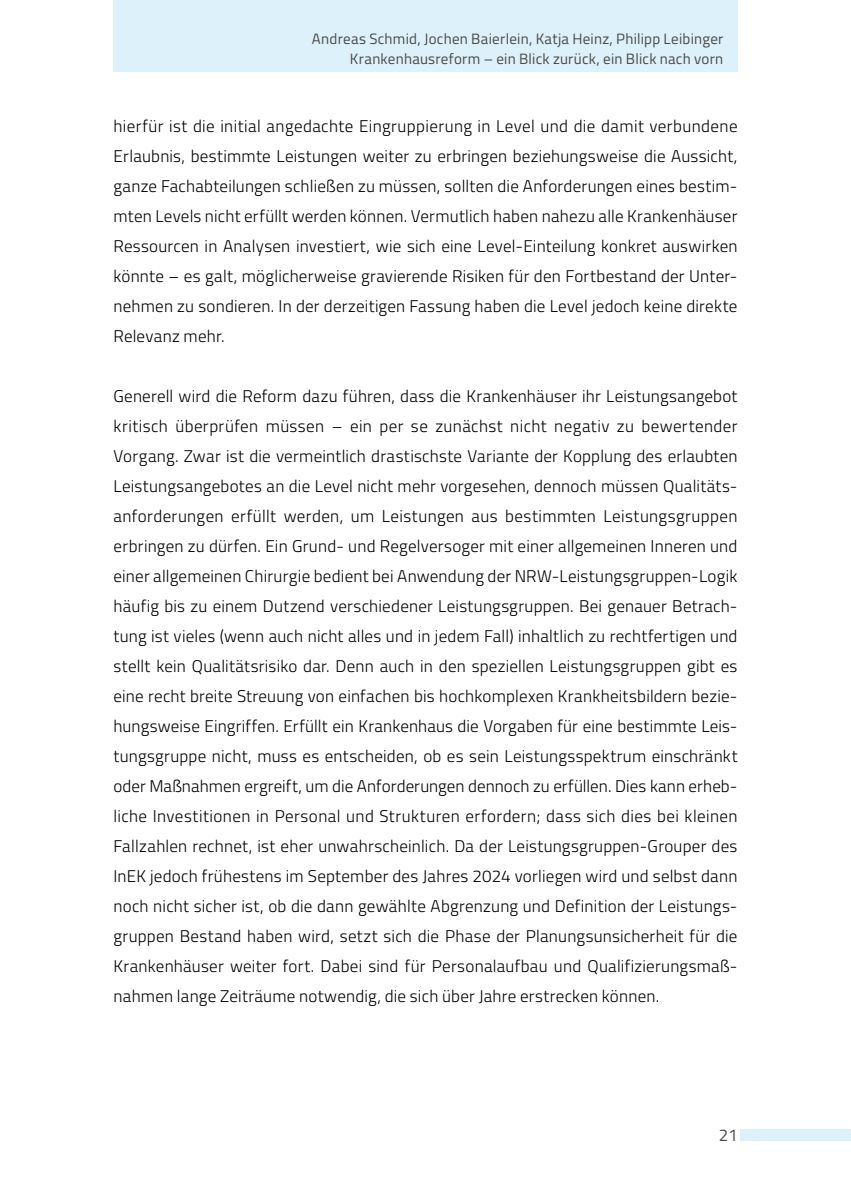
<style>
.page{position:relative;width:851px;height:1191px;background:#fff}
.page>*{position:absolute;margin:0;border:0;box-sizing:border-box;transform-origin:0 0}
.t1{font:300 17px/30px "Titillium";letter-spacing:.01em;color:#000;text-align:justify}
.t2{font:17px "Titillium";color:#4a4a49}
.t3{font:15px/20px "Titillium";letter-spacing:.015em;color:#4a4a49;text-align:right}
</style>
<div class="page">
<div style="left:113px;top:0;width:624px;height:71px;background:#ddf1fa"></div>
<div style="left:740px;top:1129px;width:110px;height:11px;background:#ddf1fa"></div>
<p class="t3" style="left:312px;top:30px;width:413px">Andreas Schmid, Jochen Baierlein, Katja Heinz, Philipp Leibinger<br>Krankenhausreform – ein Blick zurück, ein Blick nach vorn</p>
<p class="t1" style="left:113px;top:111px;width:625px">hierfür ist die initial angedachte Eingruppierung in Level und die damit verbundene Erlaubnis, bestimmte Leistungen weiter zu erbringen beziehungsweise die Aussicht, ganze Fachabteilungen schließen zu müssen, sollten die Anforderungen eines bestim&shy;mten Levels nicht erfüllt werden können. Vermutlich haben nahezu alle Krankenhäuser Ressourcen in Analysen investiert, wie sich eine Level-Einteilung konkret auswirken könnte – es galt, möglicherweise gravierende Risiken für den Fortbestand der Unter&shy;nehmen zu sondieren. In der derzeitigen Fassung haben die Level jedoch keine direkte Relevanz mehr.</p>
<p class="t1" style="left:113px;top:381px;width:625px">Generell wird die Reform dazu führen, dass die Krankenhäuser ihr Leistungsangebot kritisch überprüfen müssen – ein per se zunächst nicht negativ zu bewertender Vorgang. Zwar ist die vermeintlich drastischste Variante der Kopplung des erlaubten Leistungsangebotes an die Level nicht mehr vorgesehen, dennoch müssen Qualitäts&shy;anforderungen erfüllt werden, um Leistungen aus bestimmten Leistungsgruppen erbringen zu dürfen. Ein Grund- und Regelversoger mit einer allgemeinen Inneren und einer allgemeinen Chirurgie bedient bei Anwendung der NRW-Leistungsgruppen-Logik häufig bis zu einem Dutzend verschiedener Leistungsgruppen. Bei genauer Betrach&shy;tung ist vieles (wenn auch nicht alles und in jedem Fall) inhaltlich zu rechtfertigen und stellt kein Qualitätsrisiko dar. Denn auch in den speziellen Leistungsgruppen gibt es eine recht breite Streuung von einfachen bis hochkomplexen Krankheitsbildern bezie&shy;hungsweise Eingriffen. Erfüllt ein Krankenhaus die Vorgaben für eine bestimmte Leis&shy;tungsgruppe nicht, muss es entscheiden, ob es sein Leistungsspektrum einschränkt oder Maßnahmen ergreift, um die Anforderungen dennoch zu erfüllen. Dies kann erheb&shy;liche Investitionen in Personal und Strukturen erfordern; dass sich dies bei kleinen Fallzahlen rechnet, ist eher unwahrscheinlich. Da der Leistungsgruppen-Grouper des InEK jedoch frühestens im September des Jahres 2024 vorliegen wird und selbst dann noch nicht sicher ist, ob die dann gewählte Abgrenzung und Definition der Leistungs&shy;gruppen Bestand haben wird, setzt sich die Phase der Planungsunsicherheit für die Krankenhäuser weiter fort. Dabei sind für Personalaufbau und Qualifizierungsmaß&shy;nahmen lange Zeiträume notwendig, die sich über Jahre erstrecken können.</p>
<p class="t2" style="left:718px;top:1128px;width:20px">21</p>
</div>
